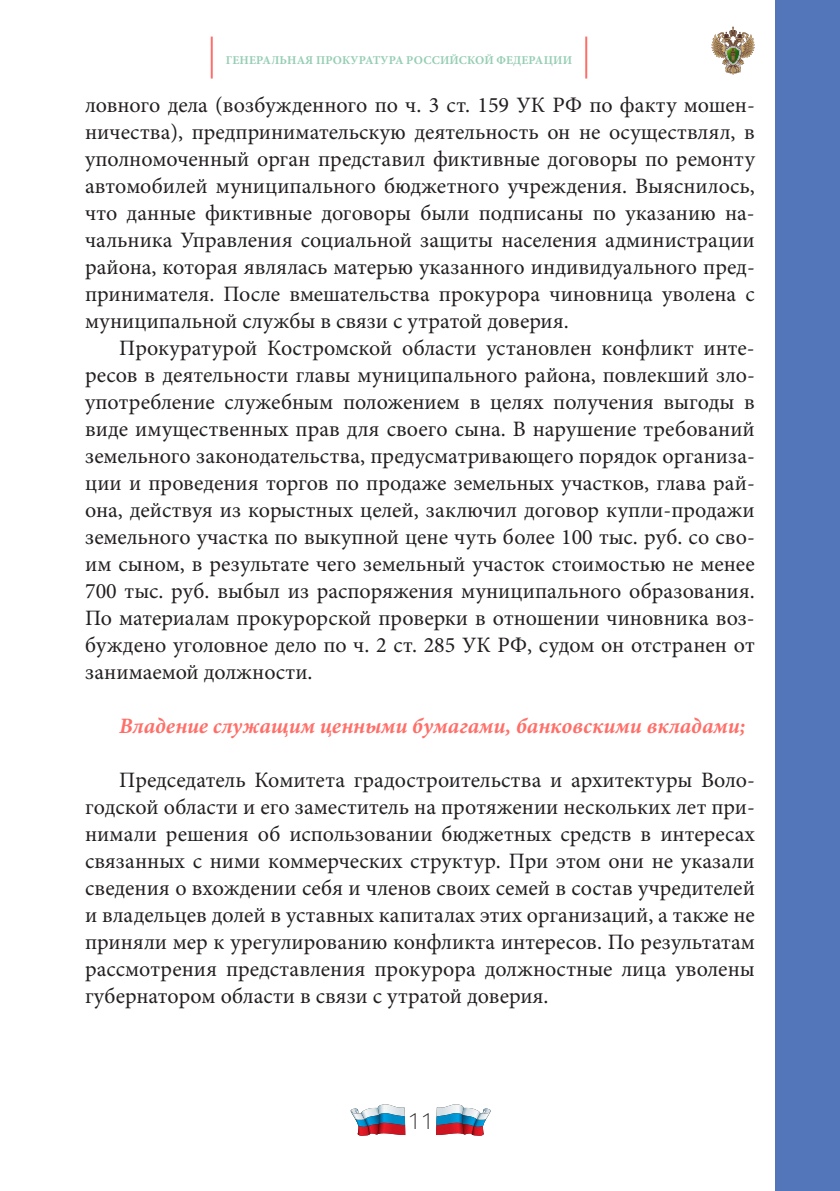
<style>
.page{position:relative;width:840px;height:1191px;background:#fff}
.page>*{position:absolute;margin:0;border:0;box-sizing:border-box;transform-origin:0 0}
.t1{font:100 24px "PF Bague Sans Pro";color:#231f20}
.t2{font:22px/27px "Minion Pro";color:#231f20;text-align:justify}
.t3{font:italic 700 22px "Minion Pro";color:#ff6f69}
.t4{font:700 12px "Minion Pro";letter-spacing:.01em;color:#96ceb4}
</style>
<div class="page">
<hr style="left:211px;top:37px;width:2px;height:42px;background:#ff6f69">
<hr style="left:585px;top:37px;width:2px;height:42px;background:#ff6f69">
<svg style="left:711px;top:27px;width:43px;height:47px"></svg>
<svg style="left:436px;top:1104px;width:55px;height:32px"></svg>
<svg style="left:350px;top:1104px;width:55px;height:32px"></svg>
<div style="left:774px;top:0;width:65px;height:1191px;background:#5376ba"></div>
<p class="t4" style="left:226px;top:52px;width:347px">ГЕНЕРАЛЬНАЯ ПРОКУРАТУРА РОССИЙСКОЙ ФЕДЕРАЦИИ</p>
<p class="t2" style="left:85px;top:92px;width:671px">ловного дела (возбужденного по ч. 3 ст. 159 УК РФ по факту мошен&shy;ничества), предпринимательскую деятельность он не осуществлял, в уполномоченный орган представил фиктивные договоры по ремонту автомобилей муниципального бюджетного учреждения. Выяснилось, что данные фиктивные договоры были подписаны по указанию на&shy;чальника Управления социальной защиты населения администрации района, которая являлась матерью указанного индивидуального пред&shy;принимателя. После вмешательства прокурора чиновница уволена с муниципальной службы в связи с утратой доверия.</p>
<p class="t2" style="left:85px;top:335px;width:671px;text-indent:34px">Прокуратурой Костромской области установлен конфликт инте&shy;ресов в деятельности главы муниципального района, повлекший зло&shy;употребление служебным положением в целях получения выгоды в виде имущественных прав для своего сына. В нарушение требований земельного законодательства, предусматривающего порядок организа&shy;ции и проведения торгов по продаже земельных участков, глава рай&shy;она, действуя из корыстных целей, заключил договор купли-продажи земельного участка по выкупной цене чуть более 100 тыс. руб. со сво&shy;им сыном, в результате чего земельный участок стоимостью не менее 700 тыс. руб. выбыл из распоряжения муниципального образования.<br>По материалам прокурорской проверки в отношении чиновника воз&shy;буждено уголовное дело по ч. 2 ст. 285 УК РФ, судом он отстранен от занимаемой должности.</p>
<p class="t3" style="left:119px;top:710px;width:627px">Владение служащим ценными бумагами, банковскими вкладами;</p>
<p class="t2" style="left:85px;top:767px;width:671px;text-indent:34px">Председатель Комитета градостроительства и архитектуры Воло&shy;годской области и его заместитель на протяжении нескольких лет при&shy;нимали решения об использовании бюджетных средств в интересах связанных с ними коммерческих структур. При этом они не указали сведения о вхождении себя и членов своих семей в состав учредителей и владельцев долей в уставных капиталах этих организаций, а также не приняли мер к урегулированию конфликта интересов. По результатам рассмотрения представления прокурора должностные лица уволены губернатором области в связи с утратой доверия.</p>
<p class="t1" style="left:407px;top:1107px;width:27px">11</p>
</div>
